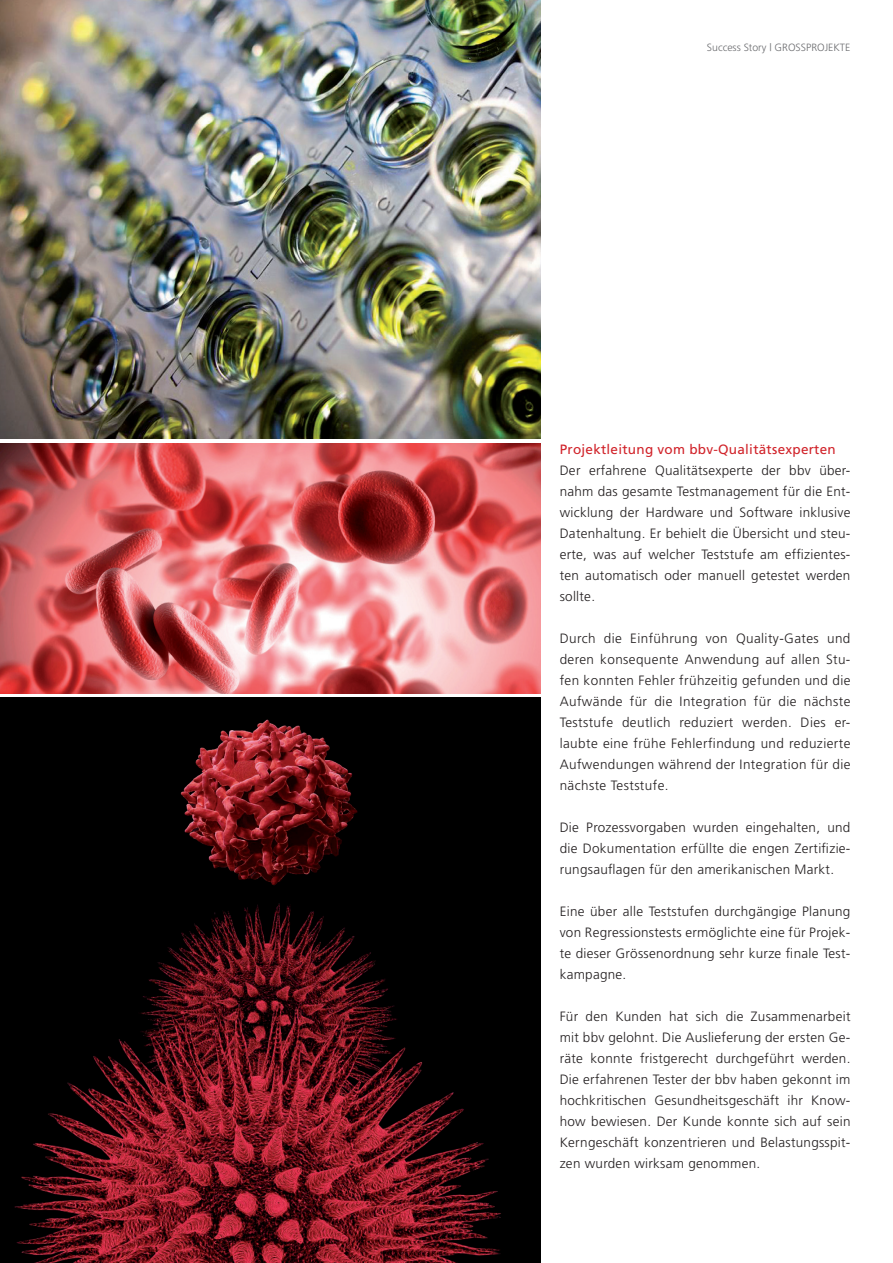
<style>
.page{position:relative;width:893px;height:1263px;background:#fff}
.page>*{position:absolute;margin:0;border:0;box-sizing:border-box;transform-origin:0 0}
.t1{font:300 13.5px/21px "Frutiger";letter-spacing:.02em;color:#231f20;text-align:justify}
.t2{font:13.5px "Frutiger";letter-spacing:.02em;color:#d1232a}
.t3{font:300 10.5px "Frutiger";color:#6c6d70}
</style>
<div class="page">
<img style="left:0;top:697px;width:540px;height:566px">
<img style="left:0;top:443px;width:540px;height:250px">
<img style="left:0;top:0;width:540px;height:439px">
<p class="t3" style="left:707px;top:41px;width:95px">Success Story | Grosspr</p>
<p class="t3" style="left:817px;top:41px;width:18px">ojekte</p>
<p class="t2" style="left:560px;top:441px;width:278px">Projektleitung vom bbv-Qualitätsexperten</p>
<p class="t1" style="left:560px;top:459px;width:292px">Der erfahrene Qualitätsexperte der bbv über&shy;nahm das gesamte Testmanagement für die Ent&shy;wicklung der Hardware und Software inklusive Datenhaltung. Er behielt die Übersicht und steu&shy;erte, was auf welcher Teststufe am effizientes&shy;ten automatisch oder manuell getestet werden sollte.</p>
<p class="t1" style="left:560px;top:628px;width:292px">Durch die Einführung von Quality-Gates und deren konsequente Anwendung auf allen Stu&shy;fen konnten Fehler frühzeitig gefunden und die Aufwände für die Integration für die nächste Teststufe deutlich reduziert werden. Dies er&shy;laubte eine frühe Fehlerfindung und reduzierte Aufwendungen während der Integration für die nächste Teststufe.</p>
<p class="t1" style="left:560px;top:817px;width:292px">Die Prozessvorgaben wurden eingehalten, und die Dokumentation erfüllte die engen Zertifizie&shy;rungsauflagen für den amerikanischen Markt.</p>
<p class="t1" style="left:560px;top:901px;width:292px">Eine über alle Teststufen durchgängige Planung von Regressionstests ermöglichte eine für Projek&shy;te dieser Grössenordnung sehr kurze finale Test&shy;kampagne.</p>
<p class="t1" style="left:560px;top:1006px;width:292px">Für den Kunden hat sich die Zusammenarbeit mit bbv gelohnt. Die Auslieferung der ersten Ge&shy;räte konnte fristgerecht durchgeführt werden.<br>Die erfahrenen Tester der bbv haben gekonnt im hochkritischen Gesundheitsgeschäft ihr Know&shy;how bewiesen. Der Kunde konnte sich auf sein Kerngeschäft konzentrieren und Belastungsspit&shy;zen wurden wirksam genommen.</p>
</div>
